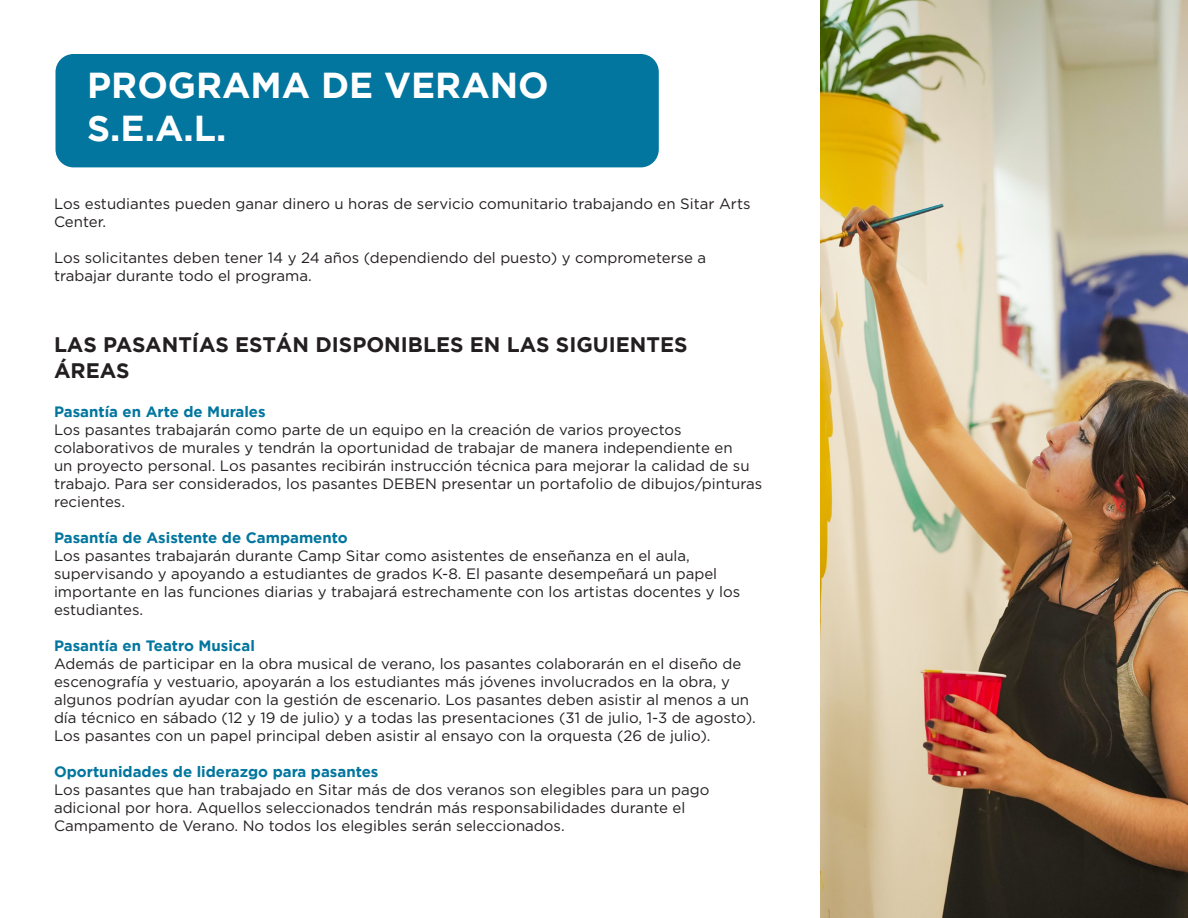
<style>
.page{position:relative;width:1188px;height:918px;background:#fff}
.page>*{position:absolute;margin:0;border:0;box-sizing:border-box;transform-origin:0 0}
.t1{font:700 36px/43.2px "Gotham";color:#fff}
.Basic_10pt_Gotham_Book_Copy{font:700 21px/25.2px "Gotham";color:#231f20}
.Basic_10pt_Gotham_Book_Copy-2{font:15px/18px "Gotham";color:#231f20}
.s1{font-weight:700;color:#02769e}
</style>
<div class="page">
<img style="left:821px;top:1px;width:367px;height:917px">
<div style="left:56px;top:54px;width:603px;height:113px;background:#02769e;border-radius:18px"></div>
<h1 class="t1" style="left:87px;top:62px;width:463px">PROGRAMA DE VERANO<br>S.E.A.L.</h1>
<p class="Basic_10pt_Gotham_Book_Copy-2" style="left:54px;top:194px;width:698px">Los estudiantes pueden ganar dinero u horas de servicio comunitario trabajando en Sitar Arts<br>Center.</p>
<p class="Basic_10pt_Gotham_Book_Copy-2" style="left:54px;top:248px;width:654px">Los solicitantes deben tener 14 y 24 años (dependiendo del puesto) y comprometerse a trabajar durante todo el programa.</p>
<p class="Basic_10pt_Gotham_Book_Copy" style="left:54px;top:332px;width:635px">LAS PASANTÍAS ESTÁN DISPONIBLES EN LAS SIGUIENTES<br>ÁREAS</p>
<p class="Basic_10pt_Gotham_Book_Copy-2" style="left:54px;top:402px;width:710px"><span class="s1">Pasantía en Arte de Murales<br></span>Los pasantes trabajarán como parte de un equipo en la creación de varios proyectos colaborativos de murales y tendrán la oportunidad de trabajar de manera independiente en<br>un proyecto personal. Los pasantes recibirán instrucción técnica para mejorar la calidad de su trabajo. Para ser considerados, los pasantes DEBEN presentar un portafolio de dibujos/pinturas recientes.</p>
<p class="Basic_10pt_Gotham_Book_Copy-2" style="left:54px;top:528px;width:688px"><span class="s1">Pasantía de Asistente de Campamento<br></span>Los pasantes trabajarán durante Camp Sitar como asistentes de enseñanza en el aula, supervisando y apoyando a estudiantes de grados K-8. El pasante desempeñará un papel importante en las funciones diarias y trabajará estrechamente con los artistas docentes y los estudiantes.</p>
<p class="Basic_10pt_Gotham_Book_Copy-2" style="left:54px;top:636px;width:703px"><span class="s1">Pasantía en Teatro Musical<br></span>Además de participar en la obra musical de verano, los pasantes colaborarán en el diseño de escenografía y vestuario, apoyarán a los estudiantes más jóvenes involucrados en la obra, y algunos podrían ayudar con la gestión de escenario. Los pasantes deben asistir al menos a un día técnico en sábado (12 y 19 de julio) y a todas las presentaciones (31 de julio, 1-3 de agosto).<br>Los pasantes con un papel principal deben asistir al ensayo con la orquesta (26 de julio).</p>
<p class="Basic_10pt_Gotham_Book_Copy-2" style="left:54px;top:762px;width:657px"><span class="s1">Oportunidades de liderazgo para pasantes<br></span>Los pasantes que han trabajado en Sitar más de dos veranos son elegibles para un pago adicional por hora. Aquellos seleccionados tendrán más responsabilidades durante el Campamento de Verano. No todos los elegibles serán seleccionados.</p>
</div>
